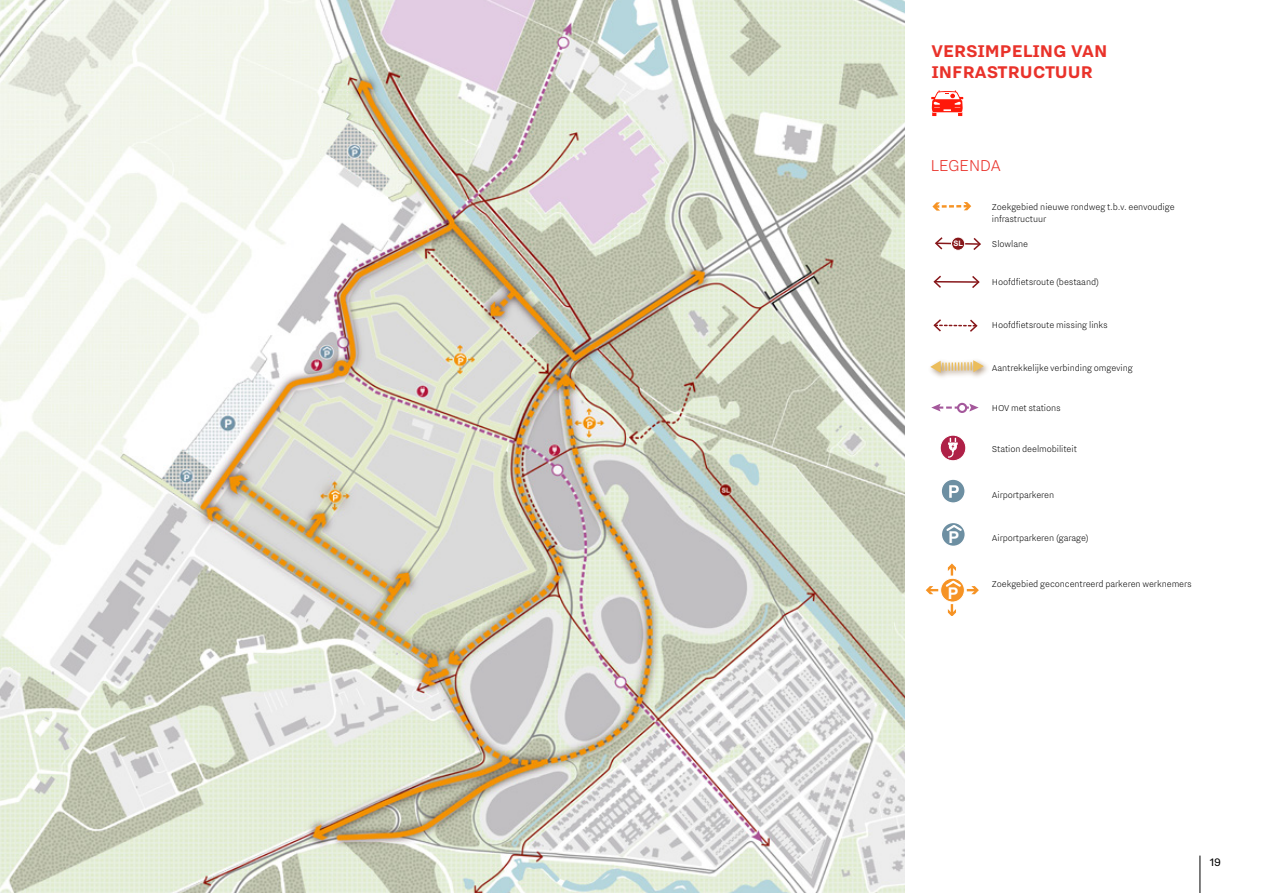
<style>
.page{position:relative;width:1263px;height:893px;background:#fff}
.page>*{position:absolute;margin:0;border:0;box-sizing:border-box;transform-origin:0 0}
.t1{font:700 21px/21px "Nitti Eindhoven";color:#e9322a}
.t2{font:300 19.5px "Nitti Eindhoven";letter-spacing:-.03em;color:#e9322a}
.t3{font:700 16.35px "Arial";color:#fff}
.t4{font:700 16.2px "Arial";color:#fff}
.t5{font:13.5px "Nitti Eindhoven";color:#000}
.t6{font:300 10.5px/12px "Nitti Eindhoven";letter-spacing:-.01em;color:#000}
.t7{font:700 7.5px "Arial";color:#fff}
</style>
<div class="page">
<img style="left:1px;top:0;width:904px;height:893px">
<svg style="left:948px;top:604px;width:8px;height:11px"></svg>
<div style="left:941px;top:578px;width:23px;height:24px;background:#f69324;border-radius:50%"></div>
<div style="left:940px;top:578px;width:25px;height:24px;border:1px solid #fff;border-radius:50%"></div>
<svg style="left:926px;top:563px;width:53px;height:31px"></svg>
<svg style="left:931px;top:404px;width:47px;height:7px"></svg>
<div style="left:958px;top:404px;width:8px;height:8px;background:#fff;border-radius:50%"></div>
<div style="left:957px;top:403px;width:10px;height:10px;border:2px solid #a4589b;border-radius:50%"></div>
<img style="left:936px;top:364px;width:52px;height:13px">
<svg style="left:930px;top:360px;width:54px;height:15px"></svg>
<hr style="left:935px;top:281px;width:43px;height:2px;background:#861619">
<svg style="left:933px;top:276px;width:8px;height:12px"></svg>
<svg style="left:972px;top:276px;width:8px;height:12px"></svg>
<svg style="left:933px;top:319px;width:44px;height:13px"></svg>
<svg style="left:935px;top:237px;width:46px;height:13px"></svg>
<div style="left:951px;top:237px;width:14px;height:13px;background:#861619;border-radius:50%"></div>
<div style="left:951px;top:237px;width:14px;height:13px;border:1px solid #fff;border-radius:50%"></div>
<svg style="left:940px;top:435px;width:26px;height:26px"></svg>
<div style="left:940px;top:435px;width:26px;height:26px;border:1px solid #fff;border-radius:50%"></div>
<svg style="left:948px;top:438px;width:10px;height:20px"></svg>
<div style="left:941px;top:522px;width:24px;height:24px;background:#6d8fa2;border-radius:50%"></div>
<div style="left:940px;top:522px;width:26px;height:25px;border:1px solid #fff;border-radius:50%"></div>
<svg style="left:946px;top:525px;width:16px;height:6px"></svg>
<svg style="left:941px;top:479px;width:24px;height:24px"></svg>
<div style="left:940px;top:478px;width:26px;height:26px;border:1px solid #fff;border-radius:50%"></div>
<svg style="left:949px;top:485px;width:10px;height:13px"></svg>
<svg style="left:931px;top:90px;width:32px;height:26px"></svg>
<svg style="left:932px;top:202px;width:39px;height:9px"></svg>
<hr style="left:1199px;top:855px;width:1px;height:38px;background:#000">
<h1 class="t1" style="left:931px;top:39px;width:178px">VERSIMPELING VAN<br>INFRASTRUCTUUR</h1>
<h2 class="t2" style="left:930px;top:155px;width:72px">LEGENDA</h2>
<p class="t7" style="left:954px;top:238px;width:11px">SL</p>
<h3 class="t3" style="left:949px;top:521px;width:12px">P</h3>
<h3 class="t3" style="left:948px;top:526px;width:12px">P</h3>
<h3 class="t4" style="left:948px;top:582px;width:12px">P</h3>
<p class="t6" style="left:992px;top:201px;width:184px">Zoekgebied nieuwe rondweg t.b.v. eenvoudige infrastructuur</p>
<p class="t6" style="left:992px;top:238px;width:38px">Slowlane</p>
<p class="t6" style="left:992px;top:276px;width:109px">Hoofdfietsroute (bestaand)</p>
<p class="t6" style="left:992px;top:319px;width:118px">Hoofdfietsroute missing links</p>
<p class="t6" style="left:992px;top:361px;width:143px">Aantrekkelijke verbinding omgeving</p>
<p class="t6" style="left:992px;top:402px;width:71px">HOV met stations</p>
<p class="t6" style="left:992px;top:443px;width:87px">Station deelmobiliteit</p>
<p class="t6" style="left:992px;top:488px;width:64px">Airportparkeren</p>
<p class="t6" style="left:992px;top:531px;width:98px">Airportparkeren (garage)</p>
<p class="t6" style="left:992px;top:578px;width:201px">Zoekgebied geconcentreerd parkeren werknemers</p>
<p class="t5" style="left:1210px;top:855px;width:13px">19</p>
</div>
